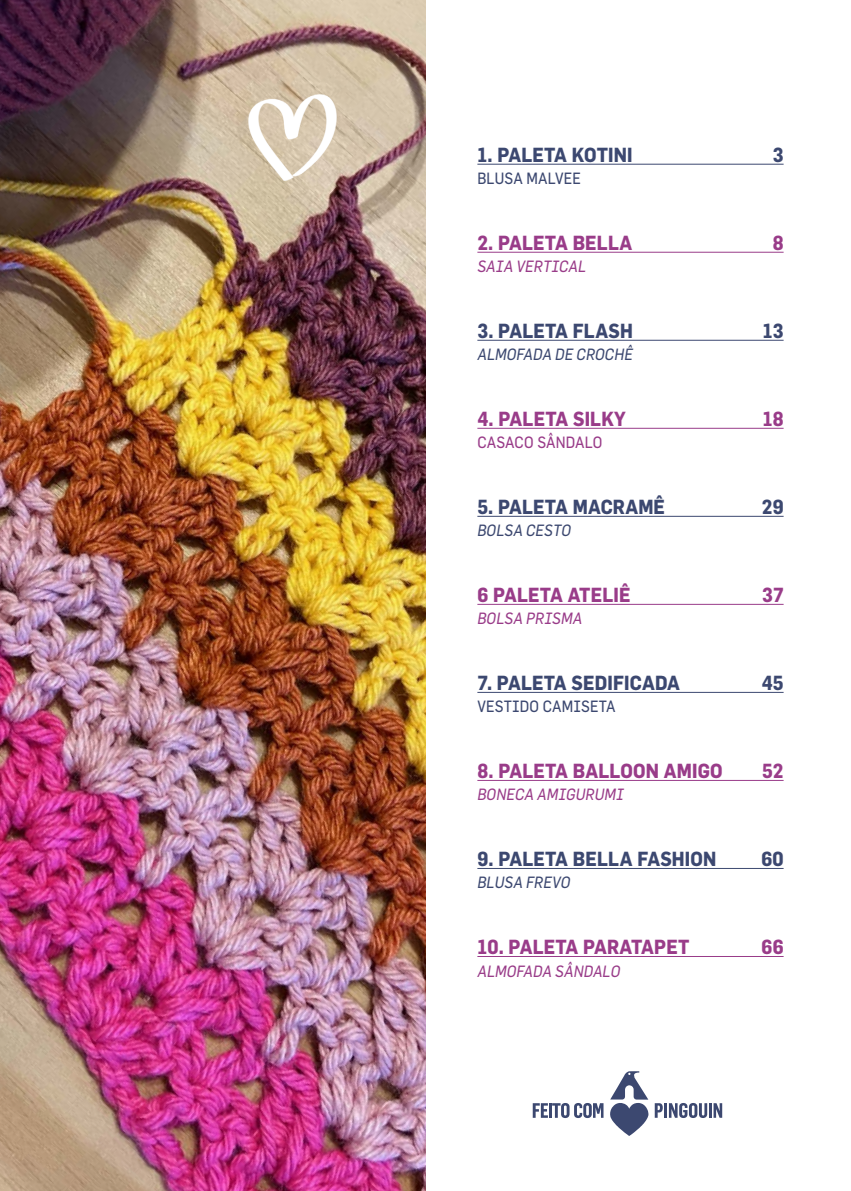
<style>
.page{position:relative;width:851px;height:1191px;background:#fff}
.page>*{position:absolute;margin:0;border:0;box-sizing:border-box;transform-origin:0 0}
.t1{font:700 20px "Flama";letter-spacing:.01em;color:#3c4870;scale:.9 1}
.t2{font:700 20px "Flama";letter-spacing:.01em;color:#993c89;scale:.9 1}
.t3{font:italic 16px "Flama";letter-spacing:.01em;color:#993c89;scale:.9 1}
.t4{font:italic 16px "Flama";letter-spacing:.01em;color:#3c4870;scale:.9 1}
.t5{font:16px "Flama";letter-spacing:.01em;color:#3c4870;scale:.9 1}
.t6{font:16px "Flama";letter-spacing:.01em;color:#993c89;scale:.9 1}
</style>
<div class="page">
<img style="left:0;top:0;width:425px;height:1191px">
<hr style="left:477px;top:164px;width:306px;height:1px;background:#3c4870">
<hr style="left:477px;top:252px;width:306px;height:1px;background:#993c89">
<hr style="left:477px;top:340px;width:306px;height:1px;background:#3c4870">
<hr style="left:477px;top:428px;width:306px;height:1px;background:#993c89">
<hr style="left:477px;top:516px;width:306px;height:1px;background:#3c4870">
<hr style="left:477px;top:604px;width:306px;height:1px;background:#993c89">
<hr style="left:477px;top:692px;width:306px;height:1px;background:#3c4870">
<hr style="left:477px;top:780px;width:306px;height:1px;background:#993c89">
<hr style="left:477px;top:868px;width:306px;height:1px;background:#3c4870">
<hr style="left:477px;top:956px;width:306px;height:1px;background:#993c89">
<svg style="left:532px;top:1103px;width:71px;height:15px"></svg>
<svg style="left:610px;top:1071px;width:38px;height:65px"></svg>
<svg style="left:654px;top:1103px;width:8px;height:14px"></svg>
<hr style="left:664px;top:1103px;width:3px;height:14px;background:#3c4870">
<svg style="left:668px;top:1103px;width:39px;height:15px"></svg>
<hr style="left:708px;top:1103px;width:3px;height:14px;background:#3c4870">
<svg style="left:713px;top:1103px;width:9px;height:14px"></svg>
<img style="left:223px;top:72px;width:119px;height:113px">
<p class="t1" style="left:477px;top:143px;width:174px">1. PALETA KOTINI</p>
<p class="t1" style="left:772px;top:143px;width:13px">3</p>
<p class="t5" style="left:477px;top:169px;width:116px">BLUSA MALVEE</p>
<p class="t2" style="left:477px;top:231px;width:174px">2. PALETA BELLA</p>
<p class="t2" style="left:772px;top:231px;width:14px">8</p>
<p class="t3" style="left:477px;top:257px;width:122px">SAIA VERTICAL</p>
<p class="t1" style="left:477px;top:319px;width:174px">3. PALETA FLASH</p>
<p class="t1" style="left:762px;top:319px;width:25px">13</p>
<p class="t4" style="left:477px;top:345px;width:174px">ALMOFADA DE CROCHÊ</p>
<p class="t2" style="left:477px;top:407px;width:166px">4. PALETA SILKY</p>
<p class="t2" style="left:762px;top:407px;width:25px">18</p>
<p class="t6" style="left:477px;top:433px;width:140px">CASACO SÂNDALO</p>
<p class="t1" style="left:477px;top:495px;width:210px">5. PALETA MACRAMÊ</p>
<p class="t1" style="left:761px;top:495px;width:26px">29</p>
<p class="t4" style="left:477px;top:521px;width:106px">BOLSA CESTO</p>
<p class="t2" style="left:477px;top:583px;width:172px">6 PALETA ATELIÊ</p>
<p class="t2" style="left:761px;top:583px;width:25px">37</p>
<p class="t3" style="left:477px;top:609px;width:118px">BOLSA PRISMA</p>
<p class="t1" style="left:477px;top:671px;width:227px">7. PALETA SEDIFICADA</p>
<p class="t1" style="left:761px;top:671px;width:26px">45</p>
<p class="t5" style="left:477px;top:697px;width:155px">VESTIDO CAMISETA</p>
<p class="t2" style="left:477px;top:759px;width:274px">8. PALETA BALLOON AMIGO</p>
<p class="t2" style="left:762px;top:759px;width:25px">52</p>
<p class="t3" style="left:477px;top:785px;width:164px">BONECA AMIGURUMI</p>
<p class="t1" style="left:477px;top:847px;width:267px">9. PALETA BELLA FASHION</p>
<p class="t1" style="left:761px;top:847px;width:26px">60</p>
<p class="t4" style="left:477px;top:873px;width:105px">BLUSA FREVO</p>
<p class="t2" style="left:477px;top:935px;width:237px">10. PALETA PARATAPET</p>
<p class="t2" style="left:761px;top:935px;width:26px">66</p>
<p class="t3" style="left:477px;top:961px;width:160px">ALMOFADA SÂNDALO</p>
</div>
